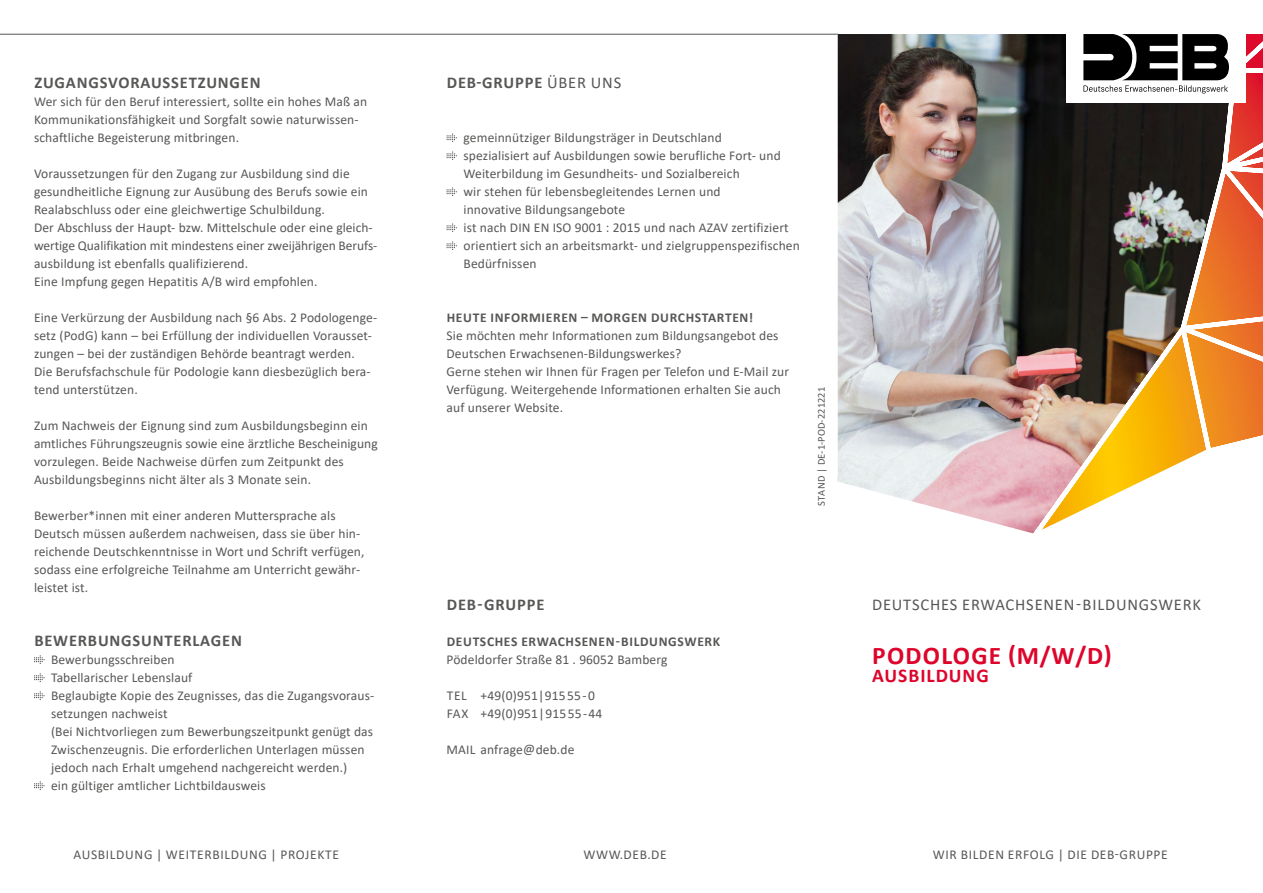
<style>
.page{position:relative;width:1263px;height:893px;background:#fff}
.page>*{position:absolute;margin:0;border:0;box-sizing:border-box;transform-origin:0 0}
.t1{font:700 25.5px "Calibri";letter-spacing:.05em;color:#dd052b}
.t2{font:700 19.5px "Calibri";letter-spacing:.05em;color:#dd052b}
.t3{font:700 16.5px "Calibri";letter-spacing:.05em;color:#575756}
.t4{font:16.5px "Calibri";letter-spacing:.05em;color:#575756}
.t5{font:13.5px/18px "Calibri";letter-spacing:.01em;color:#575756}
.t6{font:700 13.5px "Calibri";letter-spacing:.05em;color:#575756}
.t7{font:13.5px "Calibri";letter-spacing:.05em;color:#575756}
.t8{font:10.5px "Calibri";letter-spacing:.01em;color:#575756}
.s1{font-weight:400}
</style>
<div class="page">
<img style="left:837px;top:94px;width:426px;height:440px">
<svg style="left:446px;top:133px;width:11px;height:9px"></svg>
<svg style="left:446px;top:151px;width:11px;height:9px"></svg>
<svg style="left:446px;top:187px;width:11px;height:9px"></svg>
<svg style="left:446px;top:223px;width:11px;height:9px"></svg>
<svg style="left:446px;top:241px;width:11px;height:9px"></svg>
<div style="left:1066px;top:0;width:180px;height:102px;background:#fff"></div>
<svg style="left:810px;top:33px;width:453px;height:61px"></svg>
<hr style="left:0;top:34px;width:838px;height:1px;background:#575756">
<svg style="left:34px;top:655px;width:11px;height:9px"></svg>
<svg style="left:34px;top:673px;width:11px;height:9px"></svg>
<svg style="left:34px;top:691px;width:11px;height:9px"></svg>
<svg style="left:34px;top:781px;width:11px;height:9px"></svg>
<p class="t3" style="left:34px;top:71px;width:228px">ZUGANGSVORAUSSETZUNGEN</p>
<p class="t5" style="left:34px;top:92px;width:335px">Wer sich für den Beruf interessiert, sollte ein hohes Maß an</p>
<p class="t5" style="left:34px;top:110px;width:326px">Kommunikationsfähigkeit und Sorgfalt sowie naturwissen&shy;schaftliche Begeisterung mitbringen.</p>
<p class="t5" style="left:34px;top:164px;width:336px">Voraussetzungen für den Zugang zur Ausbildung sind die gesundheitliche Eignung zur Ausübung des Berufs sowie ein<br>Realabschluss oder eine gleichwertige Schulbildung.</p>
<p class="t5" style="left:34px;top:218px;width:345px">Der Abschluss der Haupt- bzw. Mittelschule oder eine gleich&shy;wertige Qualifikation mit mindestens einer zweijährigen Berufs-</p>
<p class="t5" style="left:34px;top:254px;width:216px">ausbildung ist ebenfalls qualifizierend.</p>
<p class="t5" style="left:34px;top:272px;width:285px">Eine Impfung gegen Hepatitis A/B wird empfohlen.</p>
<p class="t5" style="left:34px;top:308px;width:345px">Eine Verkürzung der Ausbildung nach §6 Abs. 2 Podologenge&shy;setz (PodG) kann – bei Erfüllung der individuellen Vorausset&shy;zungen – bei der zuständigen Behörde beantragt werden.</p>
<p class="t5" style="left:34px;top:362px;width:338px">Die Berufsfachschule für Podologie kann diesbezüglich bera&shy;tend unterstützen.</p>
<p class="t5" style="left:34px;top:416px;width:335px">Zum Nachweis der Eignung sind zum Ausbildungsbeginn ein</p>
<p class="t5" style="left:34px;top:434px;width:345px">amtliches Führungszeugnis sowie eine ärztliche Bescheinigung vorzulegen. Beide Nachweise dürfen zum Zeitpunkt des</p>
<p class="t5" style="left:34px;top:470px;width:279px">Ausbildungsbeginns nicht älter als 3 Monate sein.</p>
<p class="t5" style="left:34px;top:506px;width:332px">Bewerber*innen mit einer anderen Muttersprache als Deutsch müssen außerdem nachweisen, dass sie über hin&shy;reichende Deutschkenntnisse in Wort und Schrift verfügen, sodass eine erfolgreiche Teilnahme am Unterricht gewähr&shy;leistet ist.</p>
<p class="t3" style="left:34px;top:629px;width:209px">BEWERBUNGSUNTERLAGEN</p>
<p class="t5" style="left:51px;top:650px;width:125px">Bewerbungsschreiben</p>
<p class="t5" style="left:51px;top:668px;width:143px">Tabellarischer Lebenslauf</p>
<p class="t5" style="left:51px;top:686px;width:325px">Beglaubigte Kopie des Zeugnisses, das die Zugangsvoraus&shy;setzungen nachweist</p>
<p class="t5" style="left:51px;top:722px;width:324px">(Bei Nichtvorliegen zum Bewerbungszeitpunkt genügt das<br>Zwischenzeugnis. Die erforderlichen Unterlagen müssen jedoch nach Erhalt umgehend nachgereicht werden.)</p>
<p class="t5" style="left:51px;top:776px;width:216px">ein gültiger amtlicher Lichtbildausweis</p>
<p class="t3" style="left:447px;top:71px;width:176px">DEB-GRUPPE <span class="s1">ÜBER UNS</span></p>
<p class="t5" style="left:463px;top:128px;width:260px">gemeinnütziger Bildungsträger in Deutschland</p>
<p class="t5" style="left:463px;top:146px;width:319px">spezialisiert auf Ausbildungen sowie berufliche Fort- und<br>Weiterbildung im Gesundheits- und Sozialbereich</p>
<p class="t5" style="left:463px;top:182px;width:259px">wir stehen für lebensbegleitendes Lernen und</p>
<p class="t5" style="left:463px;top:200px;width:163px">innovative Bildungsangebote</p>
<p class="t5" style="left:463px;top:218px;width:327px">ist nach DIN EN ISO 9001 : 2015 und nach AZAV zertifiziert</p>
<p class="t5" style="left:463px;top:236px;width:338px">orientiert sich an arbeitsmarkt- und zielgruppenspezifischen</p>
<p class="t5" style="left:463px;top:254px;width:75px">Bedürfnissen</p>
<p class="t6" style="left:447px;top:308px;width:308px">HEUTE INFORMIEREN – MORGEN DURCHSTARTEN!</p>
<p class="t5" style="left:446px;top:326px;width:333px">Sie möchten mehr Informationen zum Bildungsangebot des</p>
<p class="t5" style="left:446px;top:344px;width:236px">Deutschen Erwachsenen-Bildungswerkes?</p>
<p class="t5" style="left:446px;top:362px;width:344px">Gerne stehen wir Ihnen für Fragen per Telefon und E-Mail zur<br>Verfügung. Weitergehende Informationen erhalten Sie auch</p>
<p class="t5" style="left:446px;top:398px;width:118px">auf unserer Website.</p>
<p class="t8" style="left:814px;top:506px;width:121px;rotate:-90deg">STAND | DE-1-POD-221221</p>
<p class="t3" style="left:447px;top:593px;width:99px">DEB-GRUPPE</p>
<p class="t6" style="left:447px;top:632px;width:275px">DEUTSCHES ERWACHSENEN-BILDUNGSWERK</p>
<p class="t5" style="left:446px;top:650px;width:222px">Pödeldorfer Straße 81 . 96052 Bamberg</p>
<p class="t5" style="left:447px;top:686px;width:157px">TEL +49(0)951|91555-0<br>FAX +49(0)951|91555-44</p>
<p class="t5" style="left:446px;top:740px;width:129px">MAIL anfrage@deb.de</p>
<p class="t4" style="left:872px;top:593px;width:330px">DEUTSCHES ERWACHSENEN-BILDUNGSWERK</p>
<h1 class="t1" style="left:872px;top:638px;width:241px">PODOLOGE (M/W/D)</h1>
<h2 class="t2" style="left:872px;top:662px;width:118px">AUSBILDUNG</h2>
<p class="t7" style="left:73px;top:845px;width:267px">AUSBILDUNG | WEITERBILDUNG | PROJEKTE</p>
<p class="t5" style="left:583px;top:845px;width:85px">WWW.DEB.DE</p>
<p class="t7" style="left:933px;top:845px;width:236px">WIR BILDEN ERFOLG | DIE DEB-GRUPPE</p>
</div>
